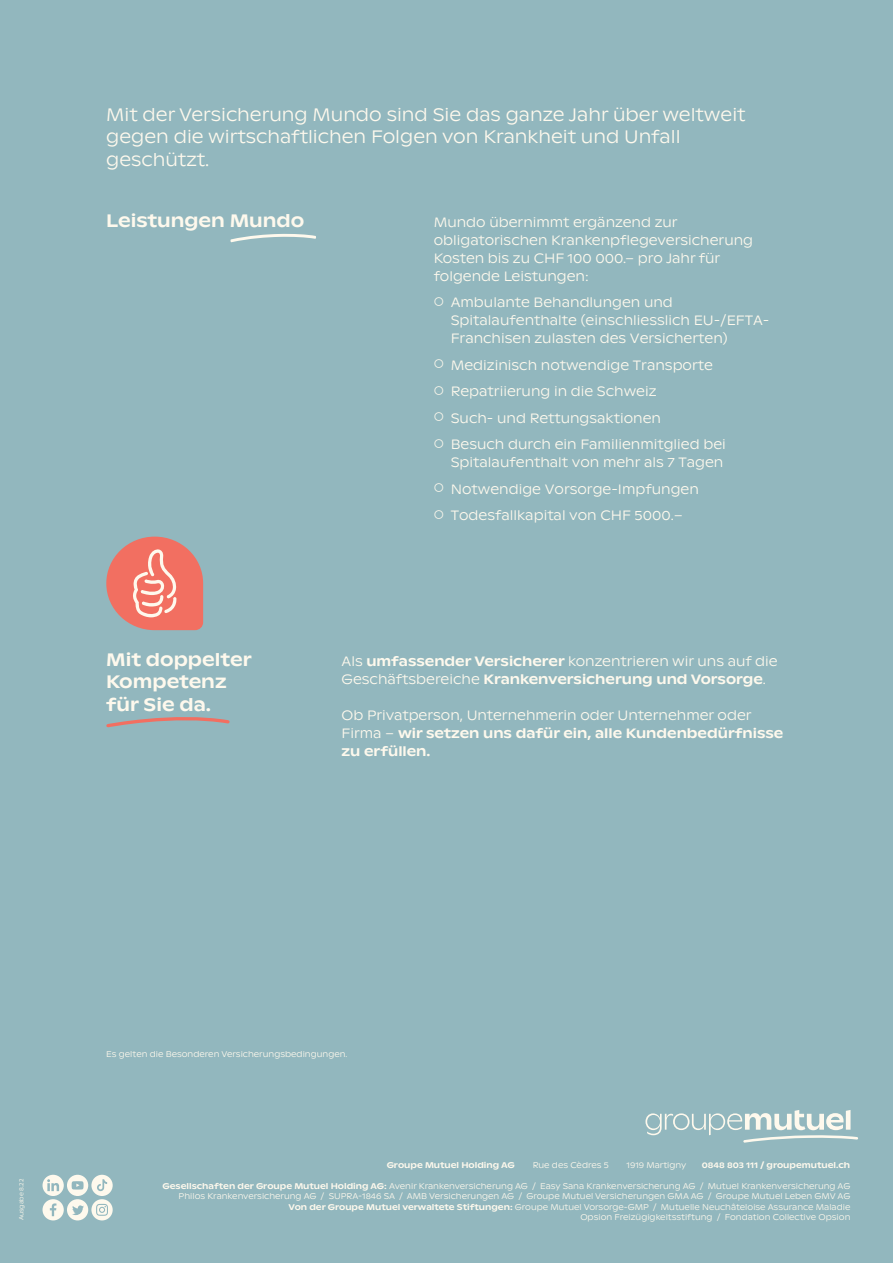
<style>
.page{position:relative;width:893px;height:1263px;background:#92b7be}
.page>*{position:absolute;margin:0;border:0;box-sizing:border-box;transform-origin:0 0}
.CHAPEAU_Light_Med_12{font:300 18px/22.5px "ABC Ginto Nord";color:#fef9ed}
.GM_-_sous_titre{font:500 18px/22.5px "ABC Ginto Nord";color:#fef9ed}
.TEXTE_Light_9{font:300 13.5px/18px "ABC Ginto Nord";color:#fef9ed}
.CHAPEAU_Light_Med_12-2{font:300 13.5px/18px "ABC Ginto Nord";color:#fef9ed}
.CHAPEAU_Light_Med_12-3{font:500 13.5px/18px "ABC Ginto Nord";color:#fef9ed}
.TITRE_liste_Medium_1{font:300 8.25px "ABC Ginto Nord";color:#fef9ed}
.t1{font:500 8.25px "ABC Ginto Nord";color:#fef9ed}
.GM_-_texte_signature{font:300 6px "ABC Ginto Nord";letter-spacing:-.005em;color:#fef9ed}
.s1{font-weight:300}
.s2{font-weight:500}
</style>
<div class="page">
<svg style="left:43px;top:1110px;width:815px;height:110px"></svg>
<svg style="left:106px;top:537px;width:97px;height:93px"></svg>
<svg style="left:230px;top:234px;width:86px;height:8px"></svg>
<svg style="left:106px;top:717px;width:124px;height:11px"></svg>
<p class="CHAPEAU_Light_Med_12" style="left:106px;top:103px;width:641px">Mit der Versicherung Mundo sind Sie das ganze Jahr über weltweit gegen die wirtschaftlichen Folgen von Krankheit und Unfall geschützt.</p>
<p class="GM_-_sous_titre" style="left:106px;top:209px;width:199px">Leistungen Mundo</p>
<p class="TEXTE_Light_9" style="left:434px;top:213px;width:321px">Mundo übernimmt ergänzend zur obligatorischen Krankenpflegeversicherung Kosten bis zu CHF 100 000.– pro Jahr für folgende Leistungen:</p>
<p class="TEXTE_Light_9" style="left:451px;top:294px;width:320px;text-indent:-17px">○ Ambulante Behandlungen und<br>Spitalaufenthalte (einschliesslich EU-/EFTA-<br>Franchisen zulasten des Versicherten)</p>
<p class="TEXTE_Light_9" style="left:434px;top:356px;width:281px">○ Medizinisch notwendige Transporte</p>
<p class="TEXTE_Light_9" style="left:434px;top:383px;width:224px">○ Repatriierung in die Schweiz</p>
<p class="TEXTE_Light_9" style="left:434px;top:409px;width:229px">○ Such- und Rettungsaktionen</p>
<p class="TEXTE_Light_9" style="left:434px;top:436px;width:294px;text-align:right">○ Besuch durch ein Familienmitglied bei<br>Spitalaufenthalt von mehr als 7 Tagen</p>
<p class="TEXTE_Light_9" style="left:434px;top:480px;width:267px">○ Notwendige Vorsorge-Impfungen</p>
<p class="TEXTE_Light_9" style="left:434px;top:507px;width:251px">○ Todesfallkapital von CHF 5000.–</p>
<p class="GM_-_sous_titre" style="left:106px;top:648px;width:147px">Mit doppelter<br>Kompetenz für Sie da.</p>
<p class="CHAPEAU_Light_Med_12-3" style="left:342px;top:652px;width:438px"><span class="s1">Als</span> umfassender Versicherer <span class="s1">konzentrieren wir uns auf die<br>Geschäftsbereiche</span> Krankenversicherung und Vorsorge<span class="s1">.</span></p>
<p class="CHAPEAU_Light_Med_12-2" style="left:342px;top:706px;width:443px">Ob Privatperson, Unternehmerin oder Unternehmer oder<br>Firma – <span class="s2">wir setzen uns dafür ein, alle Kundenbedürfnisse zu erfüllen.</span></p>
<p class="TITRE_liste_Medium_1" style="left:106px;top:1049px;width:243px">Es gelten die Besonderen Versicherungsbedingungen.</p>
<p class="t1" style="left:387px;top:1160px;width:130px">Groupe Mutuel Holding AG</p>
<p class="TITRE_liste_Medium_1" style="left:533px;top:1160px;width:78px">Rue des Cèdres 5</p>
<p class="TITRE_liste_Medium_1" style="left:627px;top:1160px;width:61px">1919 Martigny</p>
<p class="t1" style="left:702px;top:1160px;width:150px">0848 803 111 / groupemutuel.ch</p>
<p class="GM_-_texte_signature" style="left:18px;top:1220px;width:43px;rotate:-90deg">Ausgabe 8.22</p>
<p class="TITRE_liste_Medium_1" style="left:162px;top:1181px;width:689px"><span class="s2">Gesellschaften der Groupe Mutuel Holding AG:</span> Avenir Krankenversicherung AG / Easy Sana Krankenversicherung AG / Mutuel Krankenversicherung AG</p>
<p class="TITRE_liste_Medium_1" style="left:179px;top:1191px;width:673px">Philos Krankenversicherung AG / SUPRA-1846 SA / AMB Versicherungen AG / Groupe Mutuel Versicherungen GMA AG / Groupe Mutuel Leben GMV AG</p>
<p class="TITRE_liste_Medium_1" style="left:289px;top:1202px;width:563px"><span class="s2">Von der Groupe Mutuel verwaltete Stiftungen:</span> Groupe Mutuel Vorsorge-GMP / Mutuelle Neuchâteloise Assurance Maladie</p>
<p class="TITRE_liste_Medium_1" style="left:580px;top:1212px;width:272px">Opsion Freizügigkeitsstiftung / Fondation Collective Opsion</p>
</div>
